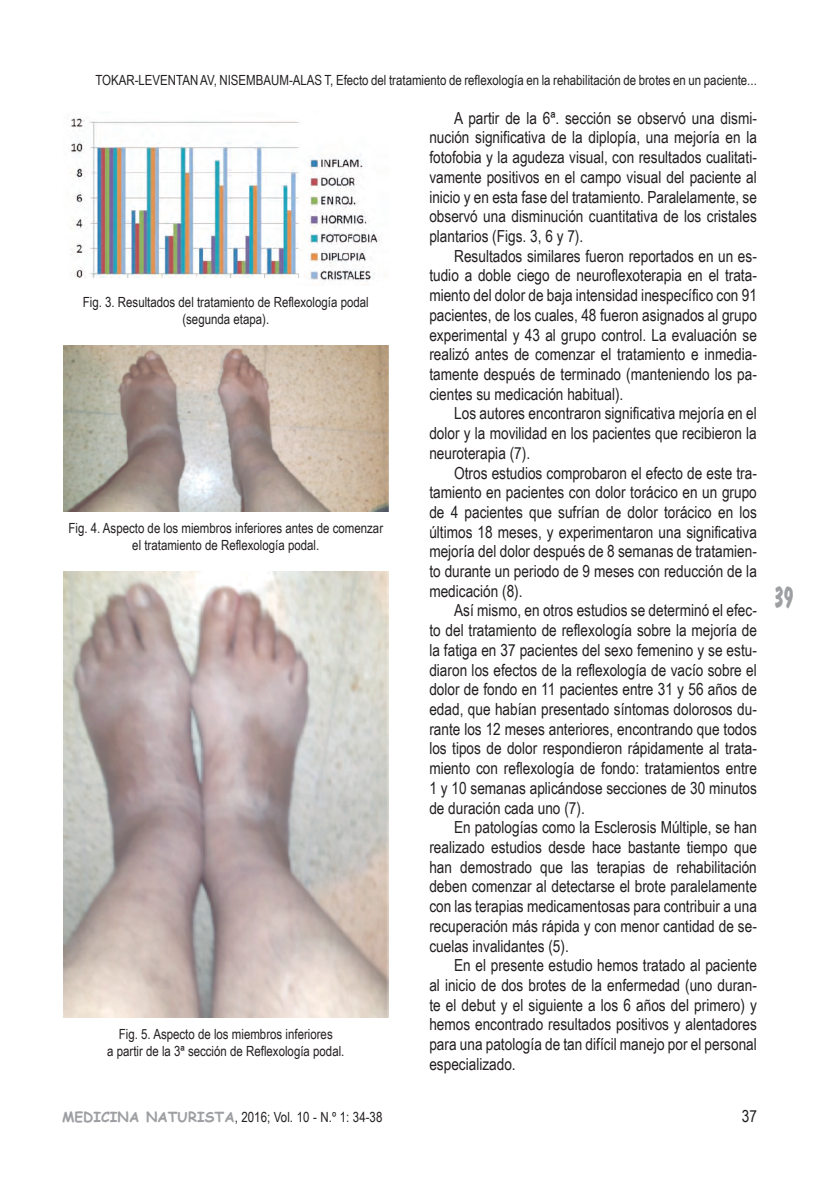
<style>
.page{position:relative;width:819px;height:1191px;background:#fff}
.page>*{position:absolute;margin:0;border:0;box-sizing:border-box;transform-origin:0 0}
.t1{font:700 31.5px "Dom Casual Std";color:#9d9fa2;scale:.66 1}
.t2{font:16.62px/19.8px "Arial Narrow";color:#231f20;text-align:justify}
.t3{font:14px/16.8px "Arial Narrow";color:#231f20;text-align:center}
.s1{font-family:"Comic Sans MS";font-weight:700;color:#9d9fa2}
</style>
<div class="page">
<img style="left:70px;top:118px;width:310px;height:164px">
<img style="left:63px;top:346px;width:325px;height:165px">
<img style="left:63px;top:571px;width:325px;height:446px">
<p class="t3" style="left:95px;top:71px;width:16px">Tokar</p>
<p class="t3" style="left:135px;top:71px;width:19px">-Leventan</p>
<p class="t3" style="left:200px;top:71px;width:36px">AV, Nisembaum</p>
<p class="t3" style="left:289px;top:71px;width:469px">-Alas T, Efecto del tratamiento de reflexología en la rehabilitación de brotes en un paciente...</p>
<p class="t3" style="left:83px;top:293px;width:287px">Fig. 3. Resultados del tratamiento de Reflexología podal (segunda etapa).</p>
<p class="t3" style="left:68px;top:519px;width:316px">Fig. 4. Aspecto de los miembros inferiores antes de comenzar el tratamiento de Reflexología podal.</p>
<p class="t3" style="left:107px;top:1025px;width:239px">Fig. 5. Aspecto de los miembros inferiores<br>a partir de la 3ª sección de Reflexología podal.</p>
<p class="t3" style="left:62px;top:1107px;width:322px"><span class="s1">MEDICINA NATURISTA</span>, 2016; Vol. 10 - N.º 1: 34-38</p>
<p class="t2" style="left:429px;top:107px;width:329px;text-indent:25px">A partir de la 6ª. sección se observó una dismi&shy;nución significativa de la diplopía, una mejoría en la fotofobia y la agudeza visual, con resultados cualitati&shy;vamente positivos en el campo visual del paciente al inicio y en esta fase del tratamiento. Paralelamente, se observó una disminución cuantitativa de los cristales plantarios (Figs. 3, 6 y 7).</p>
<p class="t2" style="left:429px;top:245px;width:329px;text-indent:25px">Resultados similares fueron reportados en un es&shy;tudio a doble ciego de neuroflexoterapia en el trata&shy;miento del dolor de baja intensidad inespecífico con 91 pacientes, de los cuales, 48 fueron asignados al grupo experimental y 43 al grupo control. La evaluación se realizó antes de comenzar el tratamiento e inmedia&shy;tamente después de terminado (manteniendo los pa&shy;cientes su medicación habitual).</p>
<p class="t2" style="left:429px;top:403px;width:329px;text-indent:25px">Los autores encontraron significativa mejoría en el dolor y la movilidad en los pacientes que recibieron la neuroterapia (7).</p>
<p class="t2" style="left:429px;top:462px;width:329px;text-indent:25px">Otros estudios comprobaron el efecto de este tra&shy;tamiento en pacientes con dolor torácico en un grupo de 4 pacientes que sufrían de dolor torácico en los últimos 18 meses, y experimentaron una significativa mejoría del dolor después de 8 semanas de tratamien&shy;to durante un periodo de 9 meses con reducción de la medicación (8).</p>
<p class="t2" style="left:429px;top:600px;width:329px;text-indent:25px">Así mismo, en otros estudios se determinó el efec&shy;to del tratamiento de reflexología sobre la mejoría de la fatiga en 37 pacientes del sexo femenino y se estu&shy;diaron los efectos de la reflexología de vacío sobre el dolor de fondo en 11 pacientes entre 31 y 56 años de edad, que habían presentado síntomas dolorosos du&shy;rante los 12 meses anteriores, encontrando que todos los tipos de dolor respondieron rápidamente al trata&shy;miento con reflexología de fondo: tratamientos entre 1 y 10 semanas aplicándose secciones de 30 minutos de duración cada uno (7).</p>
<p class="t2" style="left:429px;top:817px;width:329px;text-indent:25px">En patologías como la Esclerosis Múltiple, se han realizado estudios desde hace bastante tiempo que han demostrado que las terapias de rehabilitación deben comenzar al detectarse el brote paralelamente con las terapias medicamentosas para contribuir a una recuperación más rápida y con menor cantidad de se&shy;cuelas invalidantes (5).</p>
<p class="t2" style="left:429px;top:954px;width:329px;text-indent:25px">En el presente estudio hemos tratado al paciente al inicio de dos brotes de la enfermedad (uno duran&shy;te el debut y el siguiente a los 6 años del primero) y hemos encontrado resultados positivos y alentadores para una patología de tan difícil manejo por el personal especializado.</p>
<p class="t2" style="left:741px;top:1105px;width:17px">37</p>
<h1 class="t1" style="left:774px;top:578px;width:31px">39</h1>
</div>
